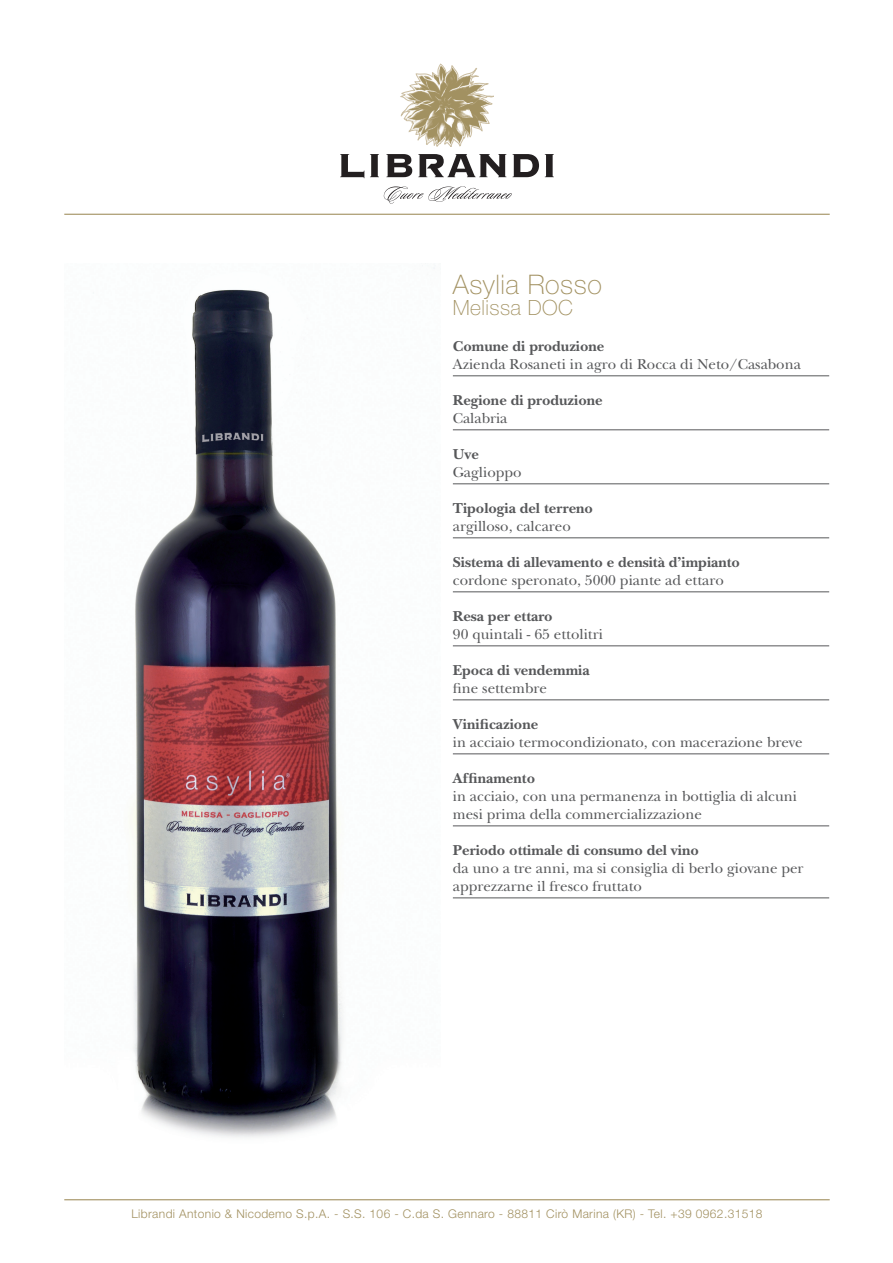
<style>
.page{position:relative;width:893px;height:1263px;background:#fff}
.page>*{position:absolute;margin:0;border:0;box-sizing:border-box;transform-origin:0 0}
.t1{font:100 27px "Helvetica Neue LT Std";letter-spacing:.02em;color:#a29161}
.t2{font:100 21px "Helvetica Neue LT Std";letter-spacing:.02em;color:#a29161}
.t3{font:15px/18px "New Baskerville Std";color:#57585a}
.t4{font:700 15px "New Baskerville Std";color:#57585a}
.t5{font:300 12px "Helvetica Neue LT Std";letter-spacing:.03em;color:#a29161}
</style>
<div class="page">
<hr style="left:64px;top:1199px;width:766px;height:1px;background:#a29161">
<hr style="left:64px;top:214px;width:766px;height:1px;background:#a29161">
<svg style="left:340px;top:154px;width:24px;height:24px"></svg>
<svg style="left:370px;top:154px;width:9px;height:23px"></svg>
<svg style="left:386px;top:154px;width:26px;height:23px"></svg>
<svg style="left:418px;top:154px;width:88px;height:23px"></svg>
<svg style="left:513px;top:154px;width:26px;height:23px"></svg>
<svg style="left:545px;top:154px;width:9px;height:23px"></svg>
<svg style="left:400px;top:63px;width:94px;height:84px"></svg>
<svg style="left:384px;top:186px;width:128px;height:18px"></svg>
<hr style="left:453px;top:376px;width:376px;height:1px;background:#57585a">
<hr style="left:453px;top:430px;width:376px;height:1px;background:#57585a">
<hr style="left:453px;top:484px;width:376px;height:1px;background:#57585a">
<hr style="left:453px;top:538px;width:376px;height:1px;background:#57585a">
<hr style="left:453px;top:592px;width:376px;height:1px;background:#57585a">
<hr style="left:453px;top:646px;width:376px;height:1px;background:#57585a">
<hr style="left:453px;top:700px;width:376px;height:1px;background:#57585a">
<hr style="left:453px;top:754px;width:376px;height:1px;background:#57585a">
<hr style="left:453px;top:826px;width:376px;height:1px;background:#57585a">
<hr style="left:453px;top:898px;width:376px;height:1px;background:#57585a">
<img style="left:93px;top:268px;width:342px;height:870px">
<h1 class="t1" style="left:453px;top:269px;width:150px">Asylia Rosso</h1>
<h2 class="t2" style="left:453px;top:296px;width:122px">Melissa DOC</h2>
<p class="t4" style="left:453px;top:338px;width:153px">Comune di produzione</p>
<p class="t3" style="left:453px;top:355px;width:349px">Azienda Rosaneti in agro di Rocca di Neto/Casabona</p>
<p class="t4" style="left:453px;top:392px;width:151px">Regione di produzione</p>
<p class="t3" style="left:453px;top:409px;width:56px">Calabria</p>
<p class="t4" style="left:453px;top:446px;width:28px">Uve</p>
<p class="t3" style="left:453px;top:463px;width:70px">Gaglioppo</p>
<p class="t4" style="left:453px;top:500px;width:142px">Tipologia del terreno</p>
<p class="t3" style="left:453px;top:517px;width:119px">argilloso, calcareo</p>
<p class="t4" style="left:453px;top:554px;width:289px">Sistema di allevamento e densità d’impianto</p>
<p class="t3" style="left:453px;top:571px;width:272px">cordone speronato, 5000 piante ad ettaro</p>
<p class="t4" style="left:453px;top:608px;width:101px">Resa per ettaro</p>
<p class="t3" style="left:453px;top:625px;width:151px">90 quintali - 65 ettolitri</p>
<p class="t4" style="left:453px;top:662px;width:138px">Epoca di vendemmia</p>
<p class="t3" style="left:453px;top:679px;width:96px">fine settembre</p>
<p class="t4" style="left:453px;top:716px;width:87px">Vinificazione</p>
<p class="t3" style="left:453px;top:733px;width:351px">in acciaio termocondizionato, con macerazione breve</p>
<p class="t4" style="left:453px;top:770px;width:84px">Affinamento</p>
<p class="t3" style="left:453px;top:787px;width:346px">in acciaio, con una permanenza in bottiglia di alcuni mesi prima della commercializzazione</p>
<p class="t4" style="left:453px;top:842px;width:247px">Periodo ottimale di consumo del vino</p>
<p class="t3" style="left:453px;top:859px;width:352px">da uno a tre anni, ma si consiglia di berlo giovane per apprezzarne il fresco fruttato</p>
<p class="t5" style="left:131px;top:1206px;width:632px">Librandi Antonio &amp; Nicodemo S.p.A. - S.S. 106 - C.da S. Gennaro - 88811 Cirò Marina (KR) - Tel. +39 0962.31518</p>
</div>
